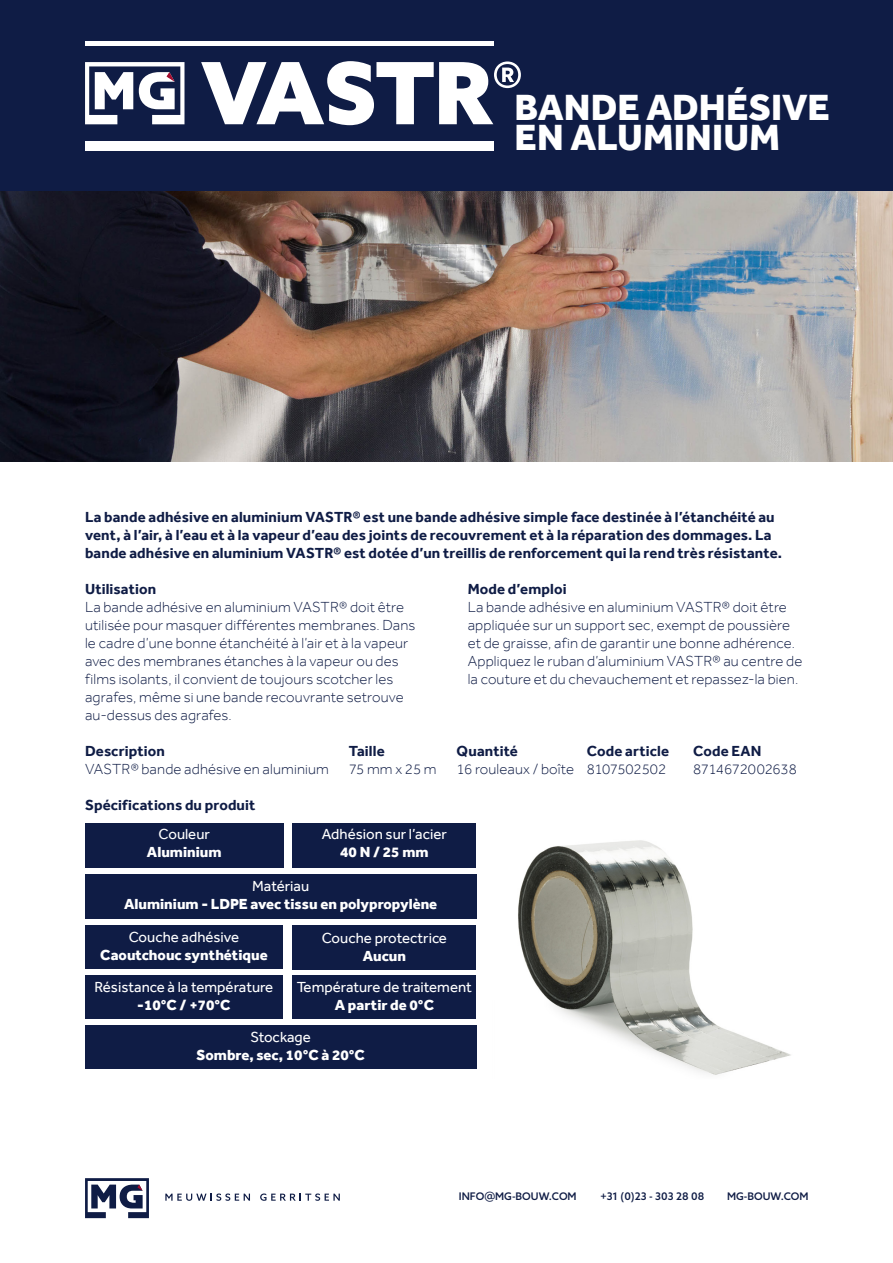
<style>
.page{position:relative;width:893px;height:1263px;background:#fff}
.page>*{position:absolute;margin:0;border:0;box-sizing:border-box;transform-origin:0 0}
.t1{font:800 37.5px/30px "Effra";letter-spacing:.005em;color:#fff}
.t2{font:300 15px/18px "Effra";letter-spacing:.01em;color:#0f1c45}
.t3{font:700 15px/18px "Effra";letter-spacing:.01em;color:#0f1c45}
.t4{font:800 15px "Effra";color:#fff}
.t5{font:15px "Effra";color:#fff}
.t6{font:300 15px "Effra";letter-spacing:-.015em;color:#0f1c45}
.t7{font:500 10.5px "Azo Sans";color:#0f1c45}
.s1{font-size:13.5px}
</style>
<div class="page">
<div style="left:0;top:0;width:893px;height:191px;background:#0f1c45"></div>
<svg style="left:201px;top:61px;width:320px;height:64px"></svg>
<div style="left:85px;top:141px;width:408px;height:9px;background:#fff"></div>
<hr style="left:85px;top:41px;width:408px;height:4px;background:#fff">
<svg style="left:85px;top:62px;width:99px;height:62px"></svg>
<img style="left:0;top:191px;width:893px;height:271px">
<img style="left:518px;top:840px;width:273px;height:235px">
<div style="left:292px;top:823px;width:184px;height:44px;background:#0f1c45"></div>
<div style="left:85px;top:823px;width:199px;height:44px;background:#0f1c45"></div>
<div style="left:85px;top:874px;width:391px;height:45px;background:#0f1c45"></div>
<div style="left:292px;top:976px;width:184px;height:43px;background:#0f1c45"></div>
<div style="left:85px;top:976px;width:198px;height:43px;background:#0f1c45"></div>
<div style="left:292px;top:926px;width:184px;height:44px;background:#0f1c45"></div>
<div style="left:85px;top:926px;width:198px;height:43px;background:#0f1c45"></div>
<div style="left:85px;top:1026px;width:391px;height:43px;background:#0f1c45"></div>
<svg style="left:165px;top:1193px;width:85px;height:8px"></svg>
<svg style="left:260px;top:1193px;width:80px;height:8px"></svg>
<svg style="left:85px;top:1178px;width:64px;height:40px"></svg>
<h1 class="t1" style="left:514px;top:92px;width:317px">BANDE ADHÉSIVE<br>EN ALUMINIUM</h1>
<p class="t3" style="left:85px;top:508px;width:698px">La bande adhésive en aluminium VASTR® est une bande adhésive simple face destinée à l’étanchéité au vent, à l’air, à l’eau et à la vapeur d’eau des joints de recouvrement et à la réparation des dommages. La bande adhésive en aluminium VASTR® est dotée d’un treillis de renforcement qui la rend très résistante.</p>
<p class="t3" style="left:85px;top:580px;width:73px">Utilisation</p>
<p class="t2" style="left:85px;top:598px;width:332px">La bande adhésive en aluminium VASTR® doit être utilisée pour masquer différentes membranes. Dans le cadre d’une bonne étanchéité à l’air et à la vapeur avec des membranes étanches à la vapeur ou des films isolants, il convient de toujours scotcher les agrafes, même si une bande recouvrante setrouve au-dessus des agrafes.</p>
<p class="t3" style="left:468px;top:580px;width:100px">Mode d’emploi</p>
<p class="t2" style="left:468px;top:598px;width:336px">La bande adhésive en aluminium VASTR® doit être appliquée sur un support sec, exempt de poussière et de graisse, afin de garantir une bonne adhérence.<br>Appliquez le ruban d’aluminium VASTR® au centre de la couture et du chevauchement et repassez-la bien.</p>
<p class="t3" style="left:85px;top:742px;width:81px">Description</p>
<p class="t3" style="left:349px;top:742px;width:38px">Taille</p>
<p class="t3" style="left:457px;top:742px;width:63px">Quantité</p>
<p class="t3" style="left:587px;top:742px;width:84px">Code article</p>
<p class="t3" style="left:693px;top:742px;width:70px">Code EAN</p>
<p class="t2" style="left:85px;top:760px;width:245px">VASTR® bande adhésive en aluminium</p>
<p class="t2" style="left:349px;top:760px;width:89px">75 mm x 25 m</p>
<p class="t2" style="left:457px;top:760px;width:211px">16 rouleaux / boîte 8107502502</p>
<p class="t6" style="left:693px;top:760px;width:105px">8714672002638</p>
<p class="t3" style="left:85px;top:796px;width:172px">Spécifications du produit</p>
<p class="t5" style="left:159px;top:825px;width:53px">Couleur</p>
<p class="t4" style="left:147px;top:843px;width:76px">Aluminium</p>
<p class="t5" style="left:322px;top:825px;width:126px">Adhésion sur l’acier</p>
<p class="t4" style="left:340px;top:843px;width:90px">40 N / 25 mm</p>
<p class="t5" style="left:252px;top:876px;width:58px">Matériau</p>
<p class="t4" style="left:124px;top:894px;width:315px">Aluminium - LDPE avec tissu en polypropylène</p>
<p class="t5" style="left:129px;top:928px;width:112px">Couche adhésive</p>
<p class="t4" style="left:100px;top:946px;width:169px">Caoutchouc synthétique</p>
<p class="t5" style="left:95px;top:978px;width:180px">Résistance à la température</p>
<p class="t4" style="left:137px;top:996px;width:95px">-10°C / +70°C</p>
<p class="t5" style="left:322px;top:929px;width:127px">Couche protectrice</p>
<p class="t4" style="left:363px;top:947px;width:45px">Aucun</p>
<p class="t5" style="left:297px;top:978px;width:177px">Température de traitement</p>
<p class="t4" style="left:335px;top:996px;width:101px">A partir de 0°C</p>
<p class="t5" style="left:251px;top:1028px;width:62px">Stockage</p>
<p class="t4" style="left:197px;top:1046px;width:170px">Sombre, sec, 10°C à 20°C</p>
<p class="t7" style="left:459px;top:1190px;width:119px">INFO<span class="s1">@</span>MG-BOUW.COM</p>
<p class="t7" style="left:600px;top:1190px;width:105px">+31 (0)23 - 303 28 08</p>
<p class="t7" style="left:727px;top:1190px;width:83px">MG-BOUW.COM</p>
</div>
